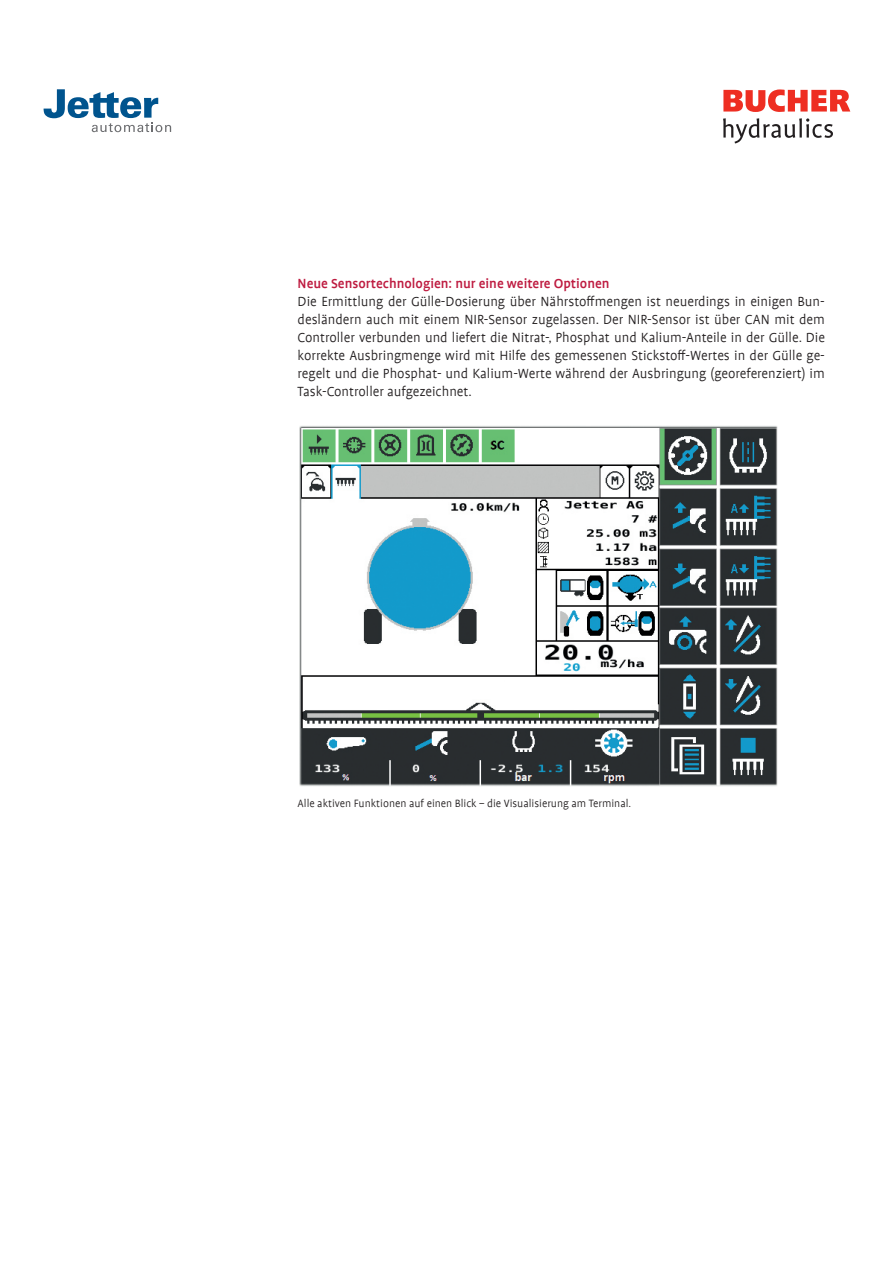
<style>
.page{position:relative;width:893px;height:1263px;background:#fff}
.page>*{position:absolute;margin:0;border:0;box-sizing:border-box;transform-origin:0 0}
.t1{font:300 15px/18px "Profile Offc Pro";color:#231f20;text-align:justify}
.t2{font:500 15px "Profile Offc Pro";color:#be1b40}
.t3{font:300 12px "Profile Offc Pro";color:#231f20}
</style>
<div class="page">
<svg style="left:723px;top:89px;width:127px;height:23px"></svg>
<svg style="left:723px;top:118px;width:110px;height:25px"></svg>
<svg style="left:44px;top:89px;width:127px;height:43px"></svg>
<img style="left:300px;top:426px;width:477px;height:360px">
<p class="t2" style="left:298px;top:275px;width:313px">Neue Sensortechnologien: nur eine weitere Optionen</p>
<p class="t1" style="left:298px;top:293px;width:529px">Die Ermittlung der Gülle-Dosierung über Nährstoffmengen ist neuerdings in einigen Bun&shy;desländern auch mit einem NIR-Sensor zugelassen. Der NIR-Sensor ist über CAN mit dem Controller verbunden und liefert die Nitrat-, Phosphat und Kalium-Anteile in der Gülle. Die korrekte Ausbringmenge wird mit Hilfe des gemessenen Stickstoff-Wertes in der Gülle ge&shy;regelt und die Phosphat- und Kalium-Werte während der Ausbringung (georeferenziert) im Task-Controller aufgezeichnet.</p>
<p class="t3" style="left:298px;top:797px;width:335px">Alle aktiven Funktionen auf einen Blick – die Visualisierung am Terminal.</p>
</div>
